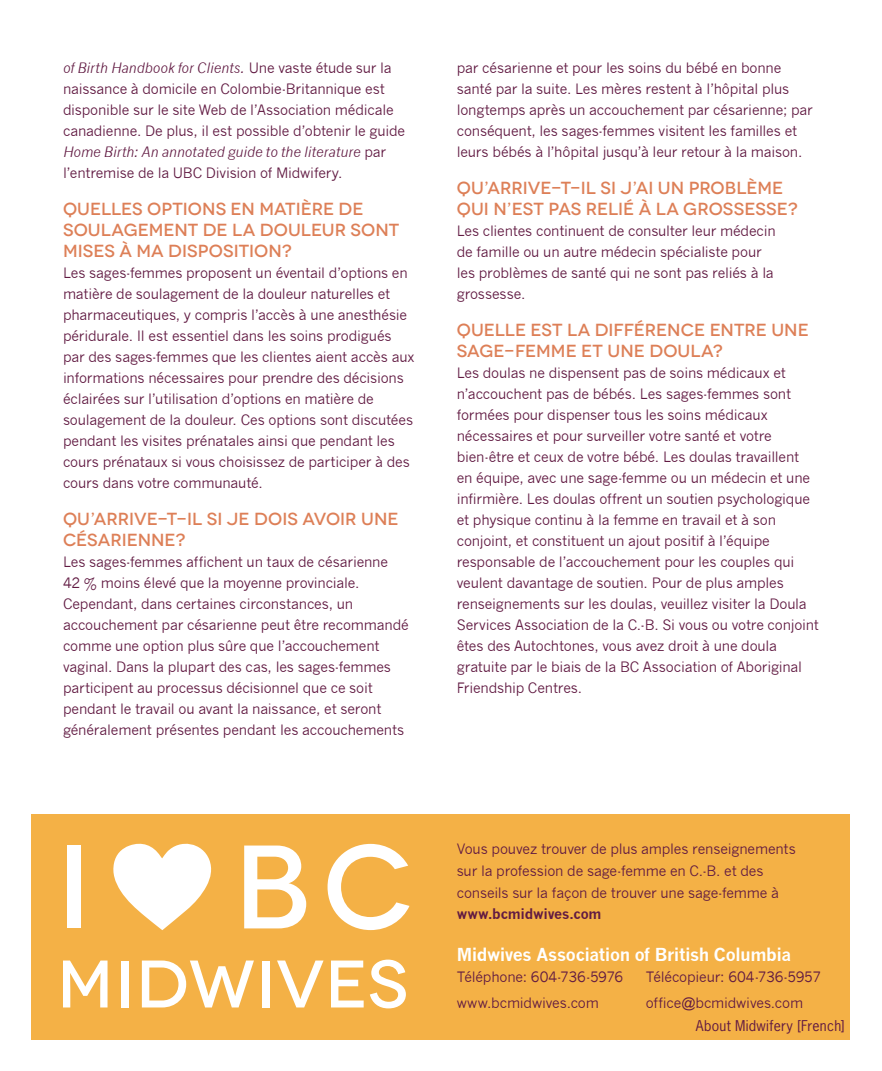
<style>
.page{position:relative;width:882px;height:1071px;background:#fff}
.page>*{position:absolute;margin:0;border:0;box-sizing:border-box;transform-origin:0 0}
.t1{font:500 17.5px/21px "Novecentowide";color:#dd7f57}
.t2{font:700 17.5px "News Gothic";letter-spacing:-.025em;color:#fff}
.t3{font:14px/21px "News Gothic";letter-spacing:-.015em;color:#611a42}
.t4{font:14px "News Gothic";letter-spacing:.02em;color:#611a42}
.t5{font:700 14px "News Gothic";letter-spacing:-.015em;color:#611a42}
.s1{font-style:italic}
</style>
<div class="page">
<div style="left:32px;top:814px;width:818px;height:226px;background:#f4b146"></div>
<svg style="left:113px;top:844px;width:99px;height:86px"></svg>
<div style="left:68px;top:846px;width:13px;height:82px;background:#fff"></div>
<svg style="left:244px;top:846px;width:62px;height:82px"></svg>
<svg style="left:328px;top:844px;width:82px;height:86px"></svg>
<svg style="left:63px;top:961px;width:45px;height:46px"></svg>
<div style="left:121px;top:961px;width:7px;height:46px;background:#fff"></div>
<svg style="left:142px;top:961px;width:112px;height:46px"></svg>
<div style="left:262px;top:961px;width:8px;height:46px;background:#fff"></div>
<svg style="left:277px;top:961px;width:47px;height:46px"></svg>
<svg style="left:331px;top:961px;width:33px;height:46px"></svg>
<svg style="left:370px;top:960px;width:36px;height:48px"></svg>
<p class="t3" style="left:63px;top:58px;width:344px"><span class="s1">of Birth Handbook for Clients.</span> Une vaste étude sur la naissance à domicile en Colombie-Britannique est disponible sur le site Web de l’Association médicale canadienne. De plus, il est possible d’obtenir le guide <span class="s1">Home Birth: An annotated guide to the literature</span> par l’entremise de la UBC Division of Midwifery.</p>
<p class="t1" style="left:63px;top:199px;width:338px">QUELLES OPTIONS EN MATIÈRE DE<br>SOULAGEMENT DE LA DOULEUR SONT<br>MISES À MA DISPOSITION?</p>
<p class="t3" style="left:63px;top:263px;width:353px">Les sages-femmes proposent un éventail d’options en matière de soulagement de la douleur naturelles et pharmaceutiques, y compris l’accès à une anesthésie péridurale. Il est essentiel dans les soins prodigués par des sages-femmes que les clientes aient accès aux informations nécessaires pour prendre des décisions éclairées sur l’utilisation d’options en matière de soulagement de la douleur. Ces options sont discutées pendant les visites prénatales ainsi que pendant les cours prénataux si vous choisissez de participer à des cours dans votre communauté.</p>
<p class="t1" style="left:63px;top:508px;width:337px">QU’ARRIVE-T-IL SI JE DOIS AVOIR UNE<br>CÉSARIENNE?</p>
<p class="t3" style="left:63px;top:551px;width:347px">Les sages-femmes affichent un taux de césarienne 42 % moins élevé que la moyenne provinciale.<br>Cependant, dans certaines circonstances, un accouchement par césarienne peut être recommandé comme une option plus sûre que l’accouchement vaginal. Dans la plupart des cas, les sages-femmes participent au processus décisionnel que ce soit pendant le travail ou avant la naissance, et seront généralement présentes pendant les accouchements</p>
<p class="t3" style="left:457px;top:58px;width:358px">par césarienne et pour les soins du bébé en bonne santé par la suite. Les mères restent à l’hôpital plus longtemps après un accouchement par césarienne; par conséquent, les sages-femmes visitent les familles et leurs bébés à l’hôpital jusqu’à leur retour à la maison.</p>
<p class="t1" style="left:457px;top:178px;width:343px">QU’ARRIVE-T-IL SI J’AI UN PROBLÈME<br>QUI N’EST PAS RELIÉ À LA GROSSESSE?</p>
<p class="t3" style="left:457px;top:221px;width:320px">Les clientes continuent de consulter leur médecin de famille ou un autre médecin spécialiste pour les problèmes de santé qui ne sont pas reliés à la grossesse.</p>
<p class="t1" style="left:457px;top:319px;width:354px">QUELLE EST LA DIFFÉRENCE ENTRE UNE<br>SAGE-FEMME ET UNE DOULA?</p>
<p class="t3" style="left:457px;top:362px;width:364px">Les doulas ne dispensent pas de soins médicaux et n’accouchent pas de bébés. Les sages-femmes sont formées pour dispenser tous les soins médicaux nécessaires et pour surveiller votre santé et votre bien-être et ceux de votre bébé. Les doulas travaillent<br>en équipe, avec une sage-femme ou un médecin et une infirmière. Les doulas offrent un soutien psychologique et physique continu à la femme en travail et à son conjoint, et constituent un ajout positif à l’équipe responsable de l’accouchement pour les couples qui veulent davantage de soutien. Pour de plus amples renseignements sur les doulas, veuillez visiter la Doula Services Association de la C.-B. Si vous ou votre conjoint êtes des Autochtones, vous avez droit à une doula gratuite par le biais de la BC Association of Aboriginal Friendship Centres.</p>
<p class="t3" style="left:457px;top:838px;width:341px;line-height:21.7px">Vous pouvez trouver de plus amples renseignements sur la profession de sage-femme en C.-B. et des conseils sur la façon de trouver une sage-femme à</p>
<p class="t5" style="left:457px;top:906px;width:146px">www.bcmidwives.com</p>
<p class="t2" style="left:457px;top:944px;width:336px">Midwives Association of British Columbia</p>
<p class="t3" style="left:457px;top:967px;width:168px">Téléphone: 604-736-5976</p>
<p class="t3" style="left:646px;top:967px;width:177px">Télécopieur: 604-736-5957</p>
<p class="t3" style="left:457px;top:992px;width:144px">www.bcmidwives.com</p>
<p class="t3" style="left:646px;top:992px;width:159px">office@bcmidwives.com</p>
<p class="t4" style="left:696px;top:1016px;width:151px">About Midwifery [French]</p>
</div>
